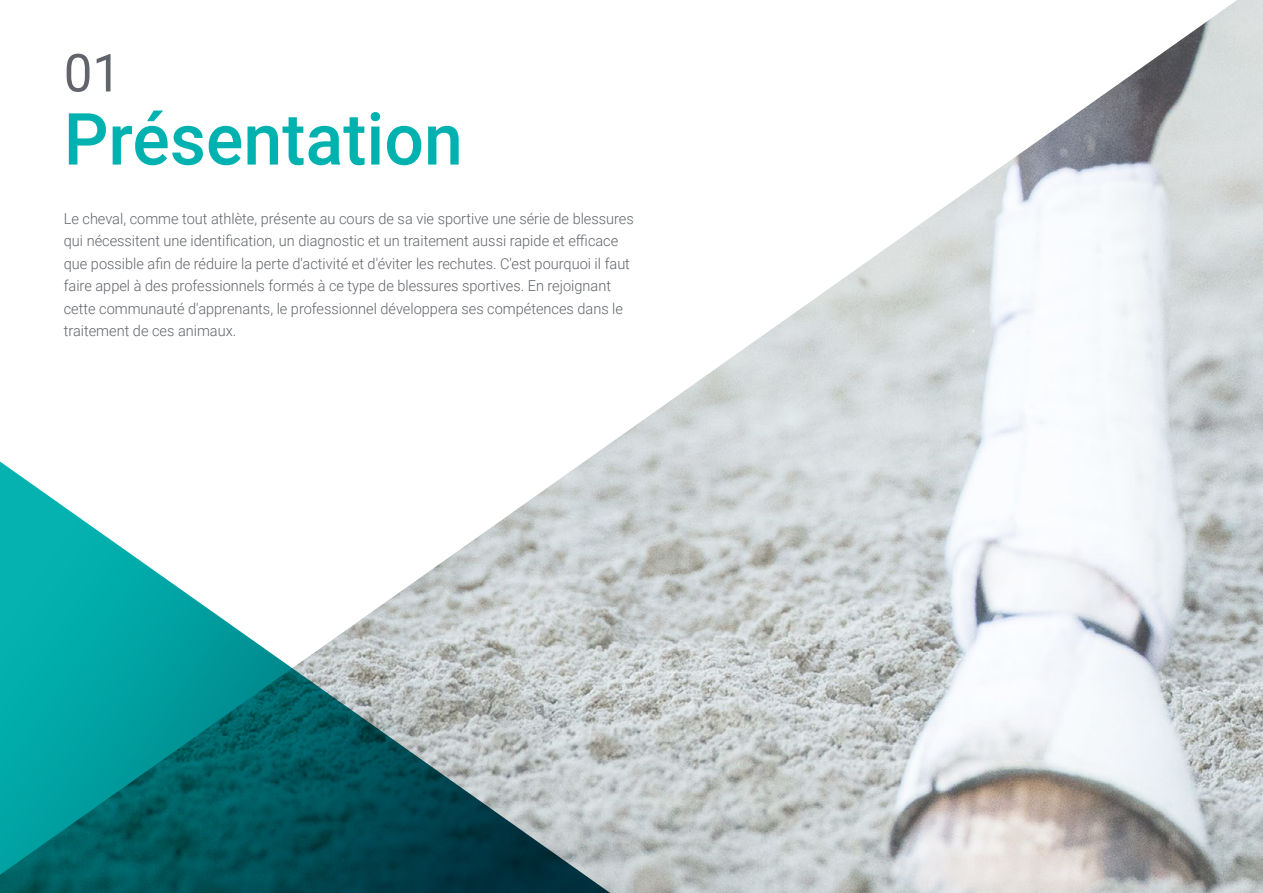
<style>
.page{position:relative;width:1263px;height:893px;background:#fff}
.page>*{position:absolute;margin:0;border:0;box-sizing:border-box;transform-origin:0 0}
.t1{font:500 72px "Roboto";color:#00b2af}
.t2{font:52.5px "Roboto";color:#61646a}
.t3{font:300 15px/22.5px "Roboto";color:#61646a}
</style>
<div class="page">
<img style="left:607px;top:0;width:656px;height:893px">
<svg style="left:0;top:446px;width:640px;height:447px"></svg>
<h2 class="t2" style="left:64px;top:36px;width:59px">01</h2>
<h1 class="t1" style="left:64px;top:89px;width:401px">Présentation</h1>
<p class="t3" style="left:64px;top:207px;width:572px">Le cheval, comme tout athlète, présente au cours de sa vie sportive une série de blessures qui nécessitent une identification, un diagnostic et un traitement aussi rapide et efficace que possible afin de réduire la perte d'activité et d'éviter les rechutes. C'est pourquoi il faut faire appel à des professionnels formés à ce type de blessures sportives. En rejoignant cette communauté d'apprenants, le professionnel développera ses compétences dans le traitement de ces animaux.</p>
</div>
